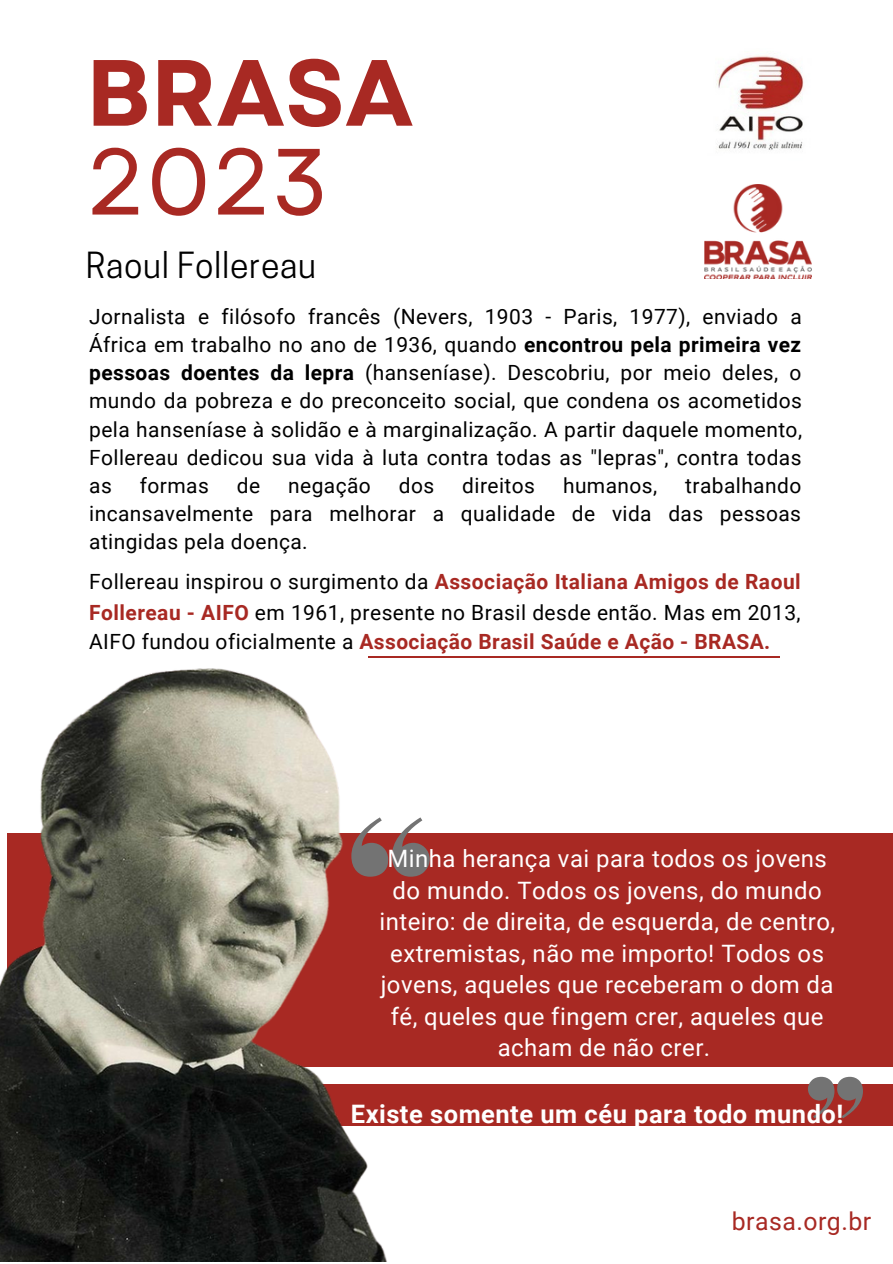
<style>
.page{position:relative;width:893px;height:1264px;background:#fff}
.page>*{position:absolute;margin:0;border:0;box-sizing:border-box;transform-origin:0 0}
.t1{font:700 93.75px "Garet";color:#a82923}
.t2{font:93.75px "Garet";color:#a82923}
.t3{font:33.75px "Cooper Hewitt";letter-spacing:.02em;color:#000}
.t4{font:700 25.5px "Roboto";letter-spacing:.02em;color:#fff}
.t5{font:24.9px "Roboto";letter-spacing:.02em;color:#a82923}
.t6{font:24px/31.5px "Roboto";letter-spacing:.02em;color:#fff;text-align:center}
.t7{font:21px/28px "Roboto";letter-spacing:.02em;color:#000;text-align:justify}
.s1{font-weight:700}
.s2{font-weight:700;color:#a82923}
</style>
<div class="page">
<hr style="left:368px;top:656px;width:260px;height:1px;background:#a82923">
<hr style="left:639px;top:656px;width:140px;height:1px;background:#a82923">
<div style="left:0;top:833px;width:892px;height:233px;background:#a82923"></div>
<div style="left:0;top:1083px;width:892px;height:42px;background:#a82923"></div>
<img style="left:0;top:657px;width:518px;height:604px">
<svg style="left:351px;top:817px;width:79px;height:59px"></svg>
<svg style="left:807px;top:1076px;width:55px;height:42px"></svg>
<img style="left:717px;top:55px;width:87px;height:130px">
<img style="left:704px;top:185px;width:107px;height:94px">
<h1 class="t1" style="left:86px;top:25px;width:329px">BRASA</h1>
<h1 class="t2" style="left:86px;top:114px;width:244px">2023</h1>
<h2 class="t3" style="left:86px;top:252px;width:232px">Raoul Follereau</h2>
<p class="t7" style="left:89px;top:303px;width:714px">Jornalista e filósofo francês (Nevers, 1903 - Paris, 1977), enviado a África em trabalho no ano de 1936, quando <span class="s1">encontrou pela primeira vez pessoas doentes da lepra</span> (hanseníase). Descobriu, por meio deles, o mundo da pobreza e do preconceito social, que condena os acometidos pela hanseníase à solidão e à marginalização. A partir daquele momento, Follereau dedicou sua vida à luta contra todas as "lepras", contra todas as</p>
<p class="t7" style="left:140px;top:471px;width:70px">formas</p>
<p class="t7" style="left:237px;top:471px;width:25px">de</p>
<p class="t7" style="left:288px;top:471px;width:84px">negação</p>
<p class="t7" style="left:399px;top:471px;width:37px">dos</p>
<p class="t7" style="left:462px;top:471px;width:74px">direitos</p>
<p class="t7" style="left:563px;top:471px;width:96px">humanos,</p>
<p class="t7" style="left:89px;top:471px;width:713px;text-indent:596px">trabalhando incansavelmente para melhorar a qualidade de vida das pessoas atingidas pela doença.</p>
<p class="t7" style="left:89px;top:567px;width:713px;line-height:29.8px">Follereau inspirou o surgimento da <span class="s2">Associação Italiana Amigos de Raoul Follereau - AIFO</span> em 1961, presente no Brasil desde então. Mas em 2013, AIFO fundou oficialmente a <span class="s2">Associação Brasil Saúde e Ação - BRASA.</span></p>
<p class="t6" style="left:379px;top:843px;width:457px">Minha herança vai para todos os jovens do mundo. Todos os jovens, do mundo inteiro: de direita, de esquerda, de centro, extremistas, não me importo! Todos os jovens, aqueles que receberam o dom da fé, queles que fingem crer, aqueles que acham de não crer.</p>
<p class="t4" style="left:351px;top:1099px;width:494px">Existe somente um céu para todo mundo!</p>
<p class="t5" style="left:731px;top:1206px;width:141px">brasa.org.br</p>
</div>
